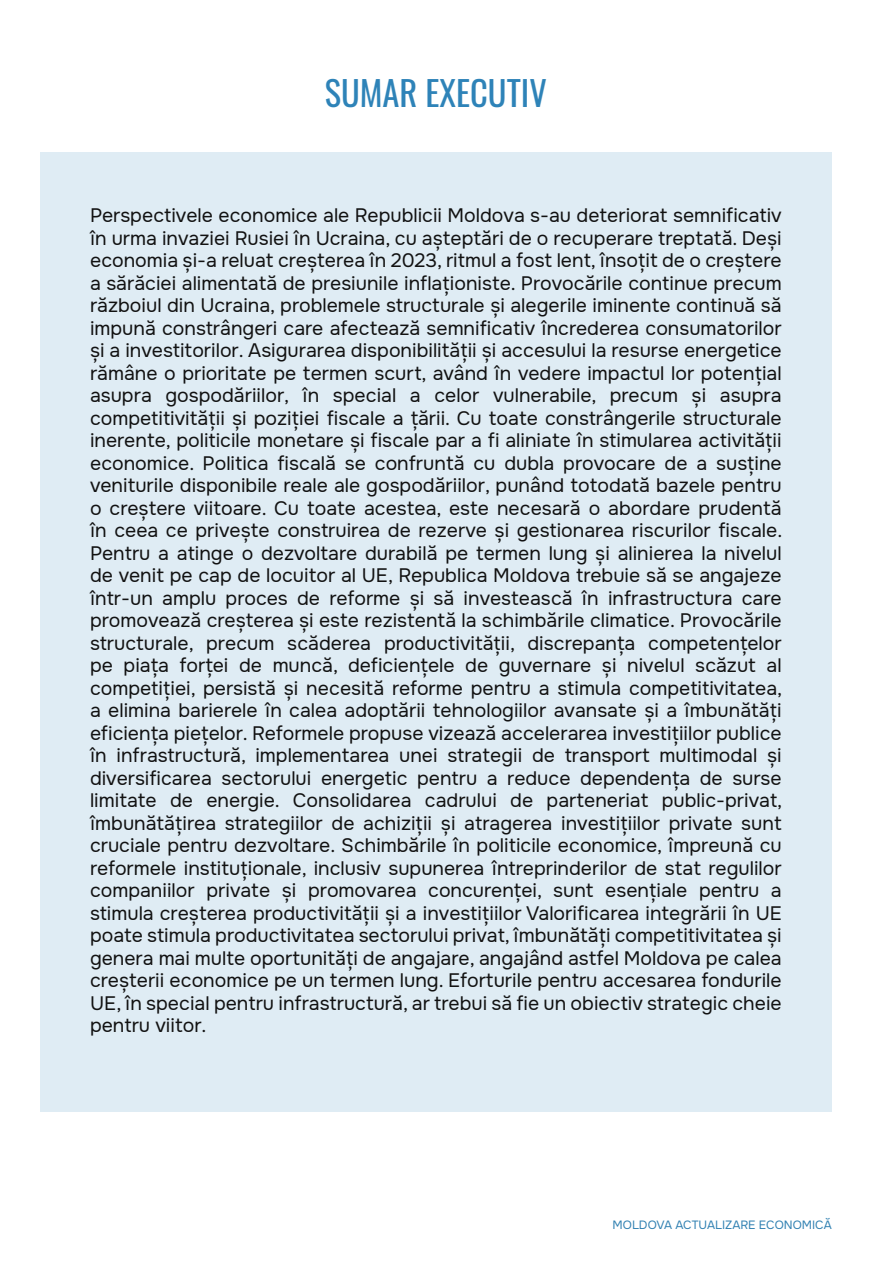
<style>
.page{position:relative;width:893px;height:1263px;background:#fff}
.page>*{position:absolute;margin:0;border:0;box-sizing:border-box;transform-origin:0 0}
.t1{font:34.5px "Oswald";color:#2e83b8}
.t2{font:19.5px/22.5px "Onest";color:#121212;text-align:justify}
.t3{font:12px "Onest";color:#3181b2}
</style>
<div class="page">
<div style="left:40px;top:152px;width:792px;height:959px;background:#dfecf4"></div>
<h1 class="t1" style="left:325px;top:62px;width:224px">SUMAR EXECUTIV</h1>
<p class="t2" style="left:90px;top:205px;width:694px">Perspectivele economice ale Republicii Moldova s-au deteriorat semnificativ în urma invaziei Rusiei în Ucraina, cu așteptări de o recuperare treptată. Deși economia și-a reluat creșterea în 2023, ritmul a fost lent, însoțit de o creștere a sărăciei alimentată de presiunile inflaționiste. Provocările continue precum războiul din Ucraina, problemele structurale și alegerile iminente continuă să impună constrângeri care afectează semnificativ încrederea consumatorilor și a investitorilor. Asigurarea disponibilității și accesului la resurse energetice rămâne o prioritate pe termen scurt, având în vedere impactul lor potențial asupra gospodăriilor, în special a celor vulnerabile, precum și asupra competitivității și poziției fiscale a țării. Cu toate constrângerile structurale inerente, politicile monetare și fiscale par a fi aliniate în stimularea activității economice. Politica fiscală se confruntă cu dubla provocare de a susține veniturile disponibile reale ale gospodăriilor, punând totodată bazele pentru o creștere viitoare. Cu toate acestea, este necesară o abordare prudentă în ceea ce privește construirea de rezerve și gestionarea riscurilor fiscale.<br>Pentru a atinge o dezvoltare durabilă pe termen lung și alinierea la nivelul de venit pe cap de locuitor al UE, Republica Moldova trebuie să se angajeze într-un amplu proces de reforme și să investească în infrastructura care promovează creșterea și este rezistentă la schimbările climatice. Provocările structurale, precum scăderea productivității, discrepanța competențelor pe piața forței de muncă, deficiențele de guvernare și nivelul scăzut al competiției, persistă și necesită reforme pentru a stimula competitivitatea, a elimina barierele în calea adoptării tehnologiilor avansate și a îmbunătăți eficiența piețelor. Reformele propuse vizează accelerarea investițiilor publice în infrastructură, implementarea unei strategii de transport multimodal și diversificarea sectorului energetic pentru a reduce dependența de surse limitate de energie. Consolidarea cadrului de parteneriat public-privat, îmbunătățirea strategiilor de achiziții și atragerea investițiilor private sunt cruciale pentru dezvoltare. Schimbările în politicile economice, împreună cu reformele instituționale, inclusiv supunerea întreprinderilor de stat regulilor companiilor private și promovarea concurenței, sunt esențiale pentru a stimula creșterea productivității și a investițiilor Valorificarea integrării în UE poate stimula productivitatea sectorului privat, îmbunătăți competitivitatea și genera mai multe oportunități de angajare, angajând astfel Moldova pe calea creșterii economice pe un termen lung. Eforturile pentru accesarea fondurile UE, în special pentru infrastructură, ar trebui să fie un obiectiv strategic cheie pentru viitor.</p>
<p class="t3" style="left:613px;top:1217px;width:221px">MOLDOVA ACTUALIZARE ECONOMICĂ</p>
</div>
